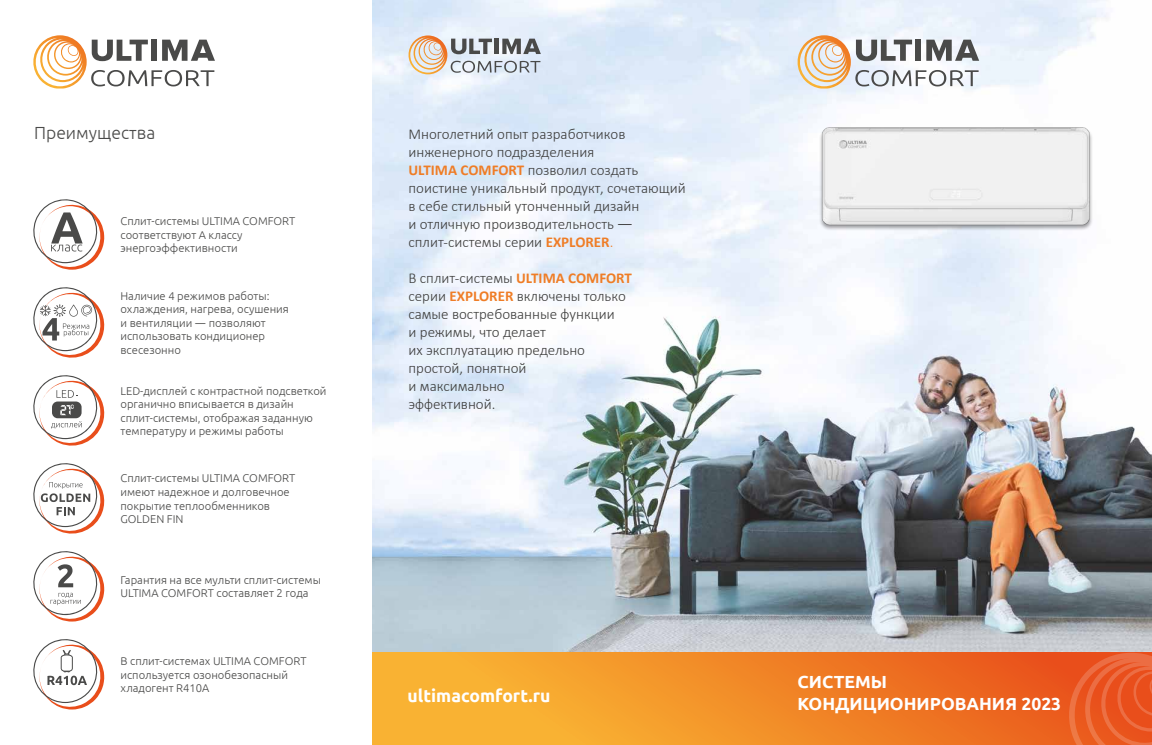
<style>
.page{position:relative;width:1152px;height:745px;background:#fff}
.page>*{position:absolute;margin:0;border:0;box-sizing:border-box;transform-origin:0 0}
.t1{font:700 17.5px/21px "Ubuntu";color:#fff}
.t2{font:300 17.5px "Ubuntu";color:#4a4a49}
.t3{font:300 15px/18px "Calibri";color:#3c3c3b}
.t4{font:300 11.25px/13.5px "Ubuntu";color:#4a4a49}
.s1{font-family:"Lucida Sans Unicode";font-weight:400;color:#3c3c3b}
.s2{font-weight:700;color:#ef7d26}
.s3{font-family:"Lucida Sans Unicode";font-weight:400}
.s4{color:#ef7d26}
</style>
<div class="page">
<img style="left:372px;top:0;width:780px;height:652px">
<svg style="left:372px;top:652px;width:695px;height:92px;background:#f28e29"></svg>
<svg style="left:406px;top:35px;width:135px;height:39px;background:#c6c3c1"></svg>
<img style="left:808px;top:121px;width:290px;height:114px">
<svg style="left:795px;top:35px;width:184px;height:53px"></svg>
<svg style="left:33px;top:35px;width:182px;height:53px"></svg>
<svg style="left:33px;top:287px;width:72px;height:71px"></svg>
<svg style="left:33px;top:375px;width:72px;height:71px"></svg>
<svg style="left:33px;top:463px;width:72px;height:71px"></svg>
<svg style="left:33px;top:551px;width:72px;height:71px"></svg>
<svg style="left:33px;top:199px;width:72px;height:71px"></svg>
<svg style="left:33px;top:639px;width:72px;height:71px"></svg>
<svg style="left:1067px;top:652px;width:85px;height:92px;background:#ea5a27"></svg>
<h1 class="t2" style="left:34px;top:123px;width:123px">Преимущества</h1>
<p class="t4" style="left:120px;top:214px;width:176px">Сплит-системы ULTIMA COMFORT соответствуют A классу энергоэффективности</p>
<p class="t4" style="left:120px;top:288px;width:170px">Наличие 4 режимов работы: охлаждения, нагрева, осушения и вентиляции <span class="s1">—</span> позволяют использовать кондиционер всесезонно</p>
<p class="t4" style="left:120px;top:383px;width:207px">LED-дисплей с контрастной подсветкой органично вписывается в дизайн сплит-системы, отображая заданную температуру и режимы работы</p>
<p class="t4" style="left:120px;top:471px;width:176px">Сплит-системы ULTIMA COMFORT имеют надежное и долговечное покрытие теплообменников<br>GOLDEN FIN</p>
<p class="t4" style="left:120px;top:572px;width:202px">Гарантия на все мульти сплит-системы<br>ULTIMA COMFORT составляет 2 года</p>
<p class="t4" style="left:120px;top:653px;width:187px">В сплит-системах ULTIMA COMFORT используется озонобезопасный хладогент R410A</p>
<p class="t3" style="left:408px;top:125px;width:279px">Многолетний опыт разработчиков инженерного подразделения<br><span class="s2">ULTIMA COMFORT</span> позволил создать поистине уникальный продукт, сочетающий в себе стильный утонченный дизайн<br>и отличную производительность <span class="s3">— </span>сплит-системы серии <span class="s2">EXPLORER</span><span class="s4">.</span></p>
<h2 class="t3" style="left:408px;top:269px;width:225px">В сплит-системы <span class="s2">ULTIMA COMFORT </span>серии <span class="s2">EXPLORER</span> включены только самые востребованные функции<br>и режимы, что делает<br>их эксплуатацию предельно простой, понятной<br>и максимально<br>эффективной.</h2>
<h1 class="t1" style="left:407px;top:684px;width:144px">ultimacomfort.ru</h1>
<h1 class="t1" style="left:797px;top:671px;width:265px">СИСТЕМЫ<br>КОНДИЦИОНИРОВАНИЯ 2023</h1>
</div>
